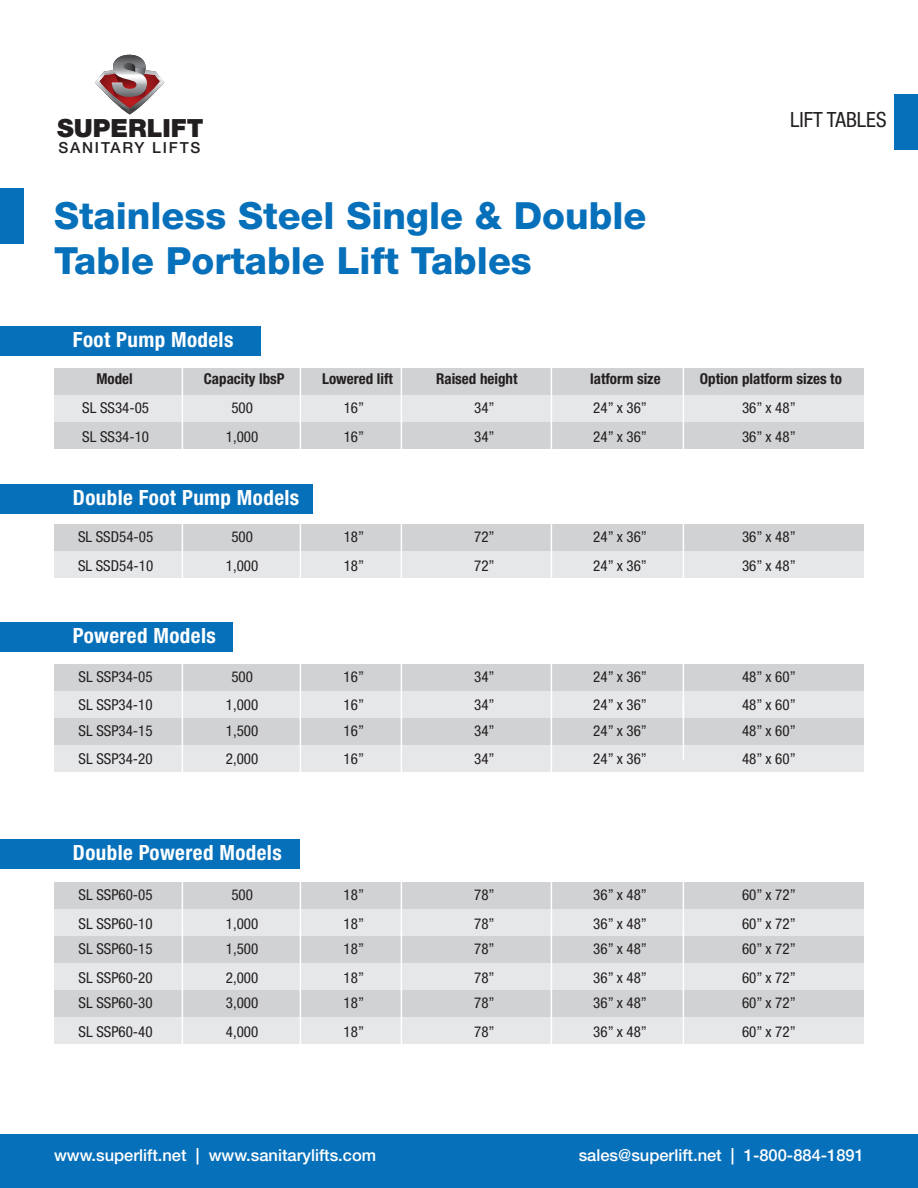
<style>
.page{position:relative;width:918px;height:1188px;background:#fff}
.page>*{position:absolute;margin:0;border:0;box-sizing:border-box;transform-origin:0 0}
.t1{font:800 37.5px "Helvetica Neue LT Std";color:#0770ba}
.t2{font:900 25.05px "Helvetica Neue LT Std";color:#231f20}
.t3{font:700 condensed 21px "Helvetica Neue LT Std";letter-spacing:.02em;color:#fff}
.t4{font:condensed 21px "Helvetica Neue LT Std";color:#231f20}
.t5{font:500 16.5px "Helvetica Neue LT Std";color:#fff}
.t6{font:500 15.3px "Helvetica Neue LT Std";letter-spacing:.12em;color:#231f20}
.t7{font:condensed 15px/28.5px "Helvetica Neue LT Std";color:#231f20}
.t8{font:700 condensed 15px "Helvetica Neue LT Std";color:#231f20}
</style>
<div class="page">
<div style="left:0;top:188px;width:24px;height:55px;background:#0770ba"></div>
<svg style="left:95px;top:55px;width:69px;height:60px"></svg>
<div style="left:0;top:326px;width:260px;height:30px;background:#0770ba"></div>
<div style="left:0;top:484px;width:312px;height:29px;background:#0770ba"></div>
<div style="left:0;top:622px;width:232px;height:30px;background:#0770ba"></div>
<div style="left:0;top:839px;width:300px;height:30px;background:#0770ba"></div>
<div style="left:894px;top:94px;width:24px;height:56px;background:#0770ba"></div>
<div style="left:0;top:1134px;width:918px;height:54px;background:#0770ba"></div>
<div style="left:54px;top:395px;width:810px;height:27px;background:#e6e7e9"></div>
<div style="left:54px;top:422px;width:810px;height:27px;background:#d1d2d4"></div>
<div style="left:54px;top:368px;width:810px;height:27px;background:#d1d2d4"></div>
<hr style="left:182px;top:364px;width:1px;height:86px;background:#fff">
<hr style="left:300px;top:364px;width:1px;height:86px;background:#fff">
<hr style="left:401px;top:364px;width:1px;height:88px;background:#fff">
<hr style="left:683px;top:364px;width:1px;height:86px;background:#fff">
<hr style="left:551px;top:364px;width:1px;height:86px;background:#fff">
<div style="left:54px;top:524px;width:810px;height:27px;background:#d1d2d4"></div>
<div style="left:54px;top:551px;width:810px;height:27px;background:#e6e7e9"></div>
<hr style="left:182px;top:524px;width:1px;height:55px;background:#fff">
<hr style="left:300px;top:524px;width:1px;height:55px;background:#fff">
<hr style="left:401px;top:524px;width:1px;height:55px;background:#fff">
<hr style="left:683px;top:524px;width:1px;height:55px;background:#fff">
<hr style="left:551px;top:524px;width:1px;height:55px;background:#fff">
<div style="left:54px;top:664px;width:810px;height:27px;background:#d1d2d4"></div>
<div style="left:54px;top:691px;width:810px;height:27px;background:#e6e7e9"></div>
<hr style="left:182px;top:664px;width:1px;height:58px;background:#fff">
<hr style="left:300px;top:664px;width:1px;height:58px;background:#fff">
<hr style="left:401px;top:664px;width:1px;height:58px;background:#fff">
<hr style="left:683px;top:664px;width:1px;height:58px;background:#fff">
<hr style="left:551px;top:664px;width:1px;height:58px;background:#fff">
<div style="left:54px;top:718px;width:810px;height:27px;background:#d1d2d4"></div>
<div style="left:54px;top:745px;width:810px;height:27px;background:#e6e7e9"></div>
<hr style="left:182px;top:718px;width:1px;height:58px;background:#fff">
<hr style="left:300px;top:718px;width:1px;height:58px;background:#fff">
<hr style="left:401px;top:718px;width:1px;height:58px;background:#fff">
<hr style="left:551px;top:718px;width:1px;height:58px;background:#fff">
<hr style="left:683px;top:702px;width:1px;height:58px;background:#fff">
<div style="left:54px;top:882px;width:810px;height:27px;background:#d1d2d4"></div>
<div style="left:54px;top:909px;width:810px;height:27px;background:#e6e7e9"></div>
<hr style="left:182px;top:882px;width:1px;height:59px;background:#fff">
<hr style="left:300px;top:882px;width:1px;height:59px;background:#fff">
<hr style="left:401px;top:882px;width:1px;height:59px;background:#fff">
<hr style="left:683px;top:882px;width:1px;height:59px;background:#fff">
<hr style="left:551px;top:882px;width:1px;height:59px;background:#fff">
<div style="left:54px;top:936px;width:810px;height:27px;background:#d1d2d4"></div>
<div style="left:54px;top:963px;width:810px;height:27px;background:#e6e7e9"></div>
<hr style="left:182px;top:933px;width:1px;height:58px;background:#fff">
<hr style="left:300px;top:933px;width:1px;height:58px;background:#fff">
<hr style="left:401px;top:933px;width:1px;height:58px;background:#fff">
<hr style="left:683px;top:933px;width:1px;height:58px;background:#fff">
<hr style="left:551px;top:933px;width:1px;height:58px;background:#fff">
<div style="left:54px;top:990px;width:810px;height:27px;background:#d1d2d4"></div>
<div style="left:54px;top:1017px;width:810px;height:27px;background:#e6e7e9"></div>
<hr style="left:182px;top:987px;width:1px;height:58px;background:#fff">
<hr style="left:300px;top:987px;width:1px;height:58px;background:#fff">
<hr style="left:401px;top:987px;width:1px;height:58px;background:#fff">
<hr style="left:683px;top:987px;width:1px;height:58px;background:#fff">
<hr style="left:551px;top:987px;width:1px;height:58px;background:#fff">
<p class="t2" style="left:57px;top:113px;width:148px">SUPERLIFT</p>
<p class="t6" style="left:58px;top:138px;width:144px">SANITARY LIFTS</p>
<p class="t1" style="left:54px;top:193px;width:594px">Stainless Steel Single &amp; Double</p>
<p class="t1" style="left:54px;top:238px;width:479px">Table Portable Lift Tables</p>
<p class="t3" style="left:73px;top:327px;width:162px">Foot Pump Models</p>
<p class="t8" style="left:96px;top:370px;width:38px">Model</p>
<p class="t8" style="left:204px;top:370px;width:82px">Capacity lbsP</p>
<p class="t8" style="left:322px;top:370px;width:72px">Lowered lift</p>
<p class="t8" style="left:590px;top:370px;width:72px">latform size</p>
<p class="t7" style="left:82px;top:394px;width:68px">SL SS34-05<br>SL SS34-10</p>
<p class="t7" style="left:226px;top:394px;width:34px;text-align:center">500<br>1,000</p>
<p class="t7" style="left:593px;top:394px;width:55px">24” x 36”<br>24” x 36”</p>
<p class="t8" style="left:436px;top:370px;width:83px">Raised height</p>
<p class="t7" style="left:474px;top:394px;width:22px">34”<br>34”</p>
<p class="t7" style="left:344px;top:394px;width:22px">16”<br>16”</p>
<p class="t3" style="left:73px;top:484px;width:228px">Double Foot Pump Models</p>
<p class="t4" style="left:790px;top:108px;width:98px">LIFT TABLES</p>
<p class="t8" style="left:700px;top:370px;width:143px">Option platform sizes to</p>
<p class="t7" style="left:742px;top:394px;width:55px">36” x 48”<br>36” x 48”</p>
<p class="t7" style="left:78px;top:523px;width:77px">SL SSD54-05<br>SL SSD54-10</p>
<p class="t7" style="left:226px;top:523px;width:34px;text-align:center">500<br>1,000</p>
<p class="t7" style="left:593px;top:523px;width:55px">24” x 36”<br>24” x 36”</p>
<p class="t7" style="left:344px;top:523px;width:22px">18”<br>18”</p>
<p class="t7" style="left:742px;top:523px;width:55px">36” x 48”<br>36” x 48”</p>
<p class="t7" style="left:474px;top:523px;width:22px">72”<br>72”</p>
<p class="t3" style="left:73px;top:623px;width:144px">Powered Models</p>
<p class="t7" style="left:79px;top:662px;width:76px">SL SSP34-05<br>SL SSP34-10</p>
<p class="t7" style="left:226px;top:662px;width:34px;text-align:center">500<br>1,000</p>
<p class="t7" style="left:593px;top:662px;width:55px">24” x 36”<br>24” x 36”</p>
<p class="t7" style="left:344px;top:662px;width:22px">16”<br>16”</p>
<p class="t7" style="left:742px;top:662px;width:55px">48” x 60”<br>48” x 60”</p>
<p class="t7" style="left:474px;top:662px;width:22px">34”<br>34”</p>
<p class="t7" style="left:79px;top:716px;width:76px">SL SSP34-15<br>SL SSP34-20</p>
<p class="t7" style="left:226px;top:716px;width:34px">1,500<br>2,000</p>
<p class="t7" style="left:593px;top:716px;width:55px">24” x 36”<br>24” x 36”</p>
<p class="t7" style="left:344px;top:716px;width:22px">16”<br>16”</p>
<p class="t7" style="left:742px;top:716px;width:55px">48” x 60”<br>48” x 60”</p>
<p class="t7" style="left:474px;top:716px;width:22px">34”<br>34”</p>
<p class="t3" style="left:73px;top:840px;width:210px">Double Powered Models</p>
<p class="t7" style="left:79px;top:880px;width:76px">SL SSP60-05<br>SL SSP60-10</p>
<p class="t7" style="left:226px;top:880px;width:34px;text-align:center">500<br>1,000</p>
<p class="t7" style="left:593px;top:880px;width:55px">36” x 48”<br>36” x 48”</p>
<p class="t7" style="left:344px;top:880px;width:22px">18”<br>18”</p>
<p class="t7" style="left:742px;top:880px;width:55px">60” x 72”<br>60” x 72”</p>
<p class="t7" style="left:474px;top:880px;width:22px">78”<br>78”</p>
<p class="t7" style="left:79px;top:934px;width:76px">SL SSP60-15<br>SL SSP60-20</p>
<p class="t7" style="left:226px;top:934px;width:34px">1,500<br>2,000</p>
<p class="t7" style="left:593px;top:934px;width:55px">36” x 48”<br>36” x 48”</p>
<p class="t7" style="left:344px;top:934px;width:22px">18”<br>18”</p>
<p class="t7" style="left:742px;top:934px;width:55px">60” x 72”<br>60” x 72”</p>
<p class="t7" style="left:474px;top:934px;width:22px">78”<br>78”</p>
<p class="t7" style="left:79px;top:988px;width:76px">SL SSP60-30<br>SL SSP60-40</p>
<p class="t7" style="left:226px;top:988px;width:34px">3,000<br>4,000</p>
<p class="t7" style="left:593px;top:988px;width:55px">36” x 48”<br>36” x 48”</p>
<p class="t7" style="left:344px;top:988px;width:22px">18”<br>18”</p>
<p class="t7" style="left:742px;top:988px;width:55px">60” x 72”<br>60” x 72”</p>
<p class="t7" style="left:474px;top:988px;width:22px">78”<br>78”</p>
<p class="t5" style="left:54px;top:1145px;width:324px">www.superlift.net | www.sanitarylifts.com</p>
<p class="t5" style="left:579px;top:1145px;width:287px">sales@superlift.net | 1-800-884-1891</p>
</div>
